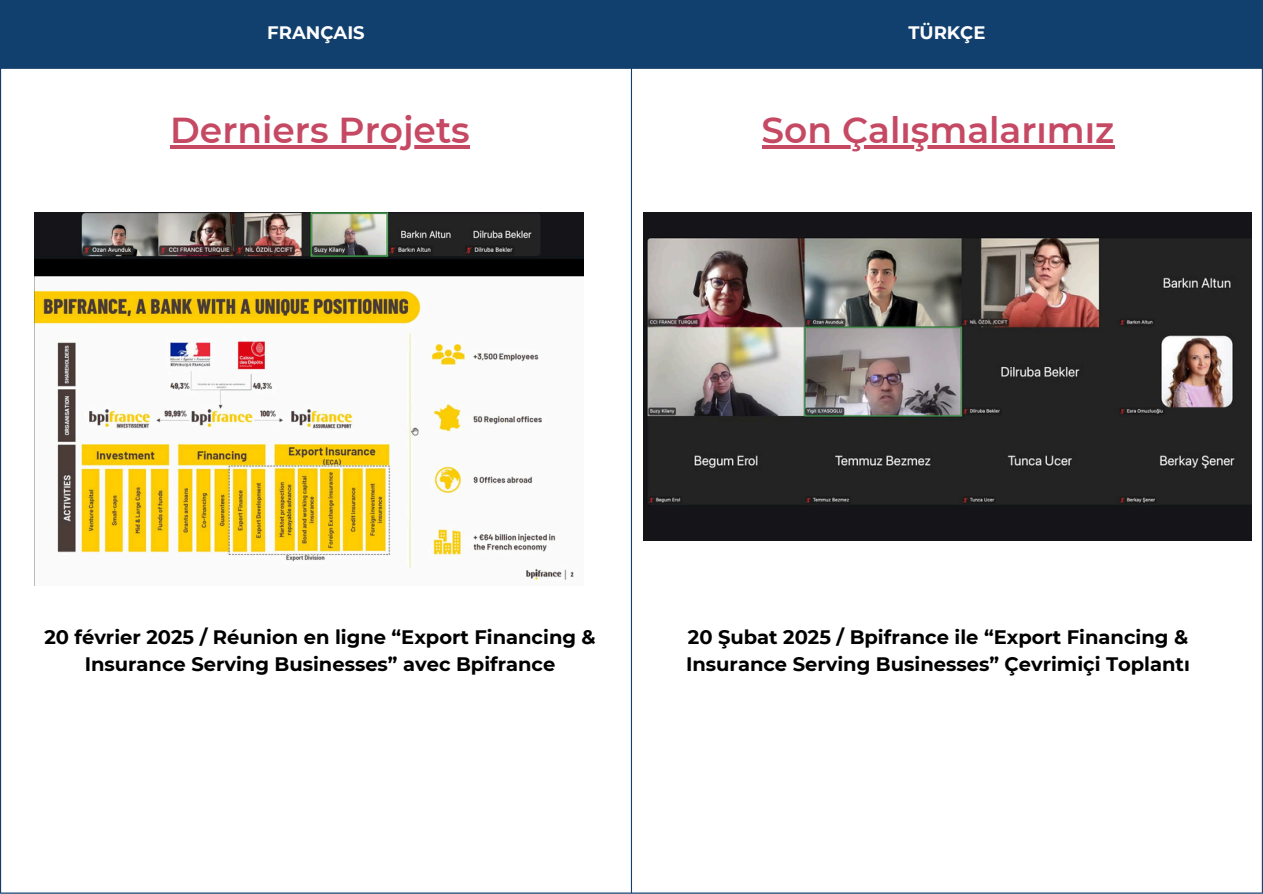
<style>
.page{position:relative;width:1263px;height:894px;background:#fff}
.page>*{position:absolute;margin:0;border:0;box-sizing:border-box;transform-origin:0 0}
.t1{font:600 36px "Montserrat";color:#c64964}
.t2{font:700 19.5px/27px "Montserrat";color:#000;text-align:center}
.t3{font:700 18px "Montserrat";color:#fff}
</style>
<div class="page">
<div style="left:1px;top:1px;width:1261px;height:67px;background:#11406f"></div>
<hr style="left:0;top:1px;width:1px;height:891px;background:#11406f">
<hr style="left:631px;top:1px;width:1px;height:891px;background:#11406f">
<hr style="left:1262px;top:1px;width:1px;height:891px;background:#11406f">
<hr style="left:0;top:0;width:1263px;height:1px;background:#11406f">
<hr style="left:0;top:68px;width:1263px;height:1px;background:#11406f">
<hr style="left:0;top:892px;width:1263px;height:1px;background:#11406f">
<img style="left:34px;top:213px;width:549px;height:372px">
<img style="left:643px;top:213px;width:608px;height:327px">
<hr style="left:170px;top:145px;width:300px;height:3px;background:#c64964">
<hr style="left:762px;top:145px;width:352px;height:3px;background:#c64964">
<p class="t3" style="left:267px;top:22px;width:99px">FRANÇAIS</p>
<p class="t3" style="left:908px;top:22px;width:79px">TÜRKÇE</p>
<h1 class="t1" style="left:170px;top:108px;width:301px">Derniers Projets</h1>
<p class="t1" style="left:762px;top:108px;width:354px">Son Çalışmalarımız</p>
<p class="t2" style="left:44px;top:623px;width:553px">20 février 2025 / Réunion en ligne “Export Financing &amp;<br>Insurance Serving Businesses” avec Bpifrance</p>
<h1 class="t2" style="left:686px;top:623px;width:505px;text-align:left">20 Şubat 2025 / Bpifrance ile “Export Financing &amp;<br>Insurance Serving Businesses” Çevrimiçi Toplantı</h1>
</div>
